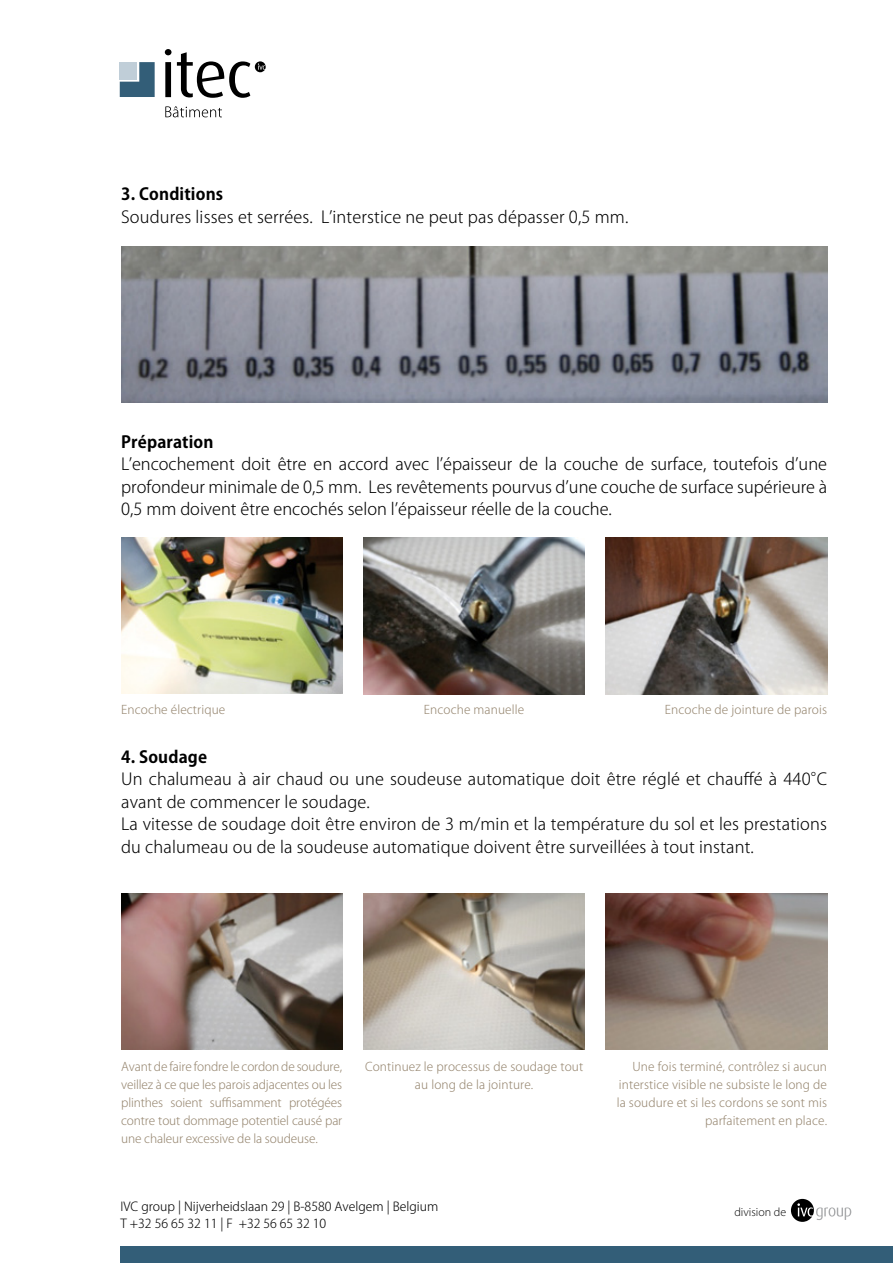
<style>
.page{position:relative;width:893px;height:1263px;background:#fff}
.page>*{position:absolute;margin:0;border:0;box-sizing:border-box;transform-origin:0 0}
.t1{font:300 16.5px/22.5px "Koz Go Pro";letter-spacing:.01em;color:#000;text-align:justify}
.t2{font:700 16.5px "Koz Go Pro";letter-spacing:.01em;color:#000}
.t3{font:300 12.3px/17px "Koz Go Pro";color:#000}
.t4{font:300 12px/18px "Koz Go Pro";letter-spacing:.01em;color:#978771;text-align:justify}
.t5{font:300 12px "Myriad Pro";color:#000}
</style>
<div class="page">
<div style="left:121px;top:1246px;width:772px;height:17px;background:#335e78"></div>
<svg style="left:791px;top:1199px;width:60px;height:23px"></svg>
<svg style="left:165px;top:49px;width:6px;height:48px"></svg>
<svg style="left:120px;top:62px;width:35px;height:35px"></svg>
<svg style="left:177px;top:52px;width:89px;height:46px"></svg>
<svg style="left:165px;top:106px;width:57px;height:11px"></svg>
<img style="left:121px;top:893px;width:221px;height:157px">
<img style="left:364px;top:893px;width:221px;height:156px">
<img style="left:606px;top:893px;width:221px;height:157px">
<img style="left:121px;top:538px;width:221px;height:156px">
<img style="left:364px;top:538px;width:221px;height:156px">
<img style="left:121px;top:247px;width:706px;height:156px">
<img style="left:606px;top:538px;width:221px;height:156px">
<p class="t2" style="left:121px;top:184px;width:104px">3. Conditions</p>
<p class="t1" style="left:121px;top:206px;width:509px">Soudures lisses et serrées. L’interstice ne peut pas dépasser 0,5 mm.</p>
<p class="t2" style="left:121px;top:431px;width:94px">Préparation</p>
<p class="t1" style="left:121px;top:453px;width:707px">L’encochement doit être en accord avec l’épaisseur de la couche de surface, toutefois d’une profondeur minimale de 0,5 mm. Les revêtements pourvus d’une couche de surface supérieure à 0,5 mm doivent être encochés selon l’épaisseur réelle de la couche.</p>
<p class="t4" style="left:121px;top:701px;width:106px">Encoche électrique</p>
<p class="t4" style="left:424px;top:701px;width:102px">Encoche manuelle</p>
<p class="t4" style="left:665px;top:701px;width:164px">Encoche de jointure de parois</p>
<p class="t2" style="left:121px;top:746px;width:87px">4. Soudage</p>
<p class="t1" style="left:121px;top:768px;width:707px;text-align:left">Un chalumeau à air chaud ou une soudeuse automatique doit être réglé et chauffé à 440°C avant de commencer le soudage.<br>La vitesse de soudage doit être environ de 3 m/min et la température du sol et les prestations du chalumeau ou de la soudeuse automatique doivent être surveillées à tout instant.</p>
<p class="t4" style="left:121px;top:1058px;width:223px">Avant de faire fondre le cordon de soudure, veillez à ce que les parois adjacentes ou les plinthes soient suffisamment protégées contre tout dommage potentiel causé par une chaleur excessive de la soudeuse.</p>
<p class="t4" style="left:365px;top:1058px;width:220px;text-align:center">Continuez le processus de soudage tout au long de la jointure.</p>
<p class="t4" style="left:617px;top:1058px;width:212px;text-align:right">Une fois terminé, contrôlez si aucun interstice visible ne subsiste le long de la soudure et si les cordons se sont mis parfaitement en place.</p>
<p class="t3" style="left:121px;top:1198px;width:319px">IVC group | Nijverheidslaan 29 | B-8580 Avelgem | Belgium<br>T +32 56 65 32 11 | F +32 56 65 32 10</p>
<p class="t5" style="left:734px;top:1205px;width:53px">division de</p>
</div>
